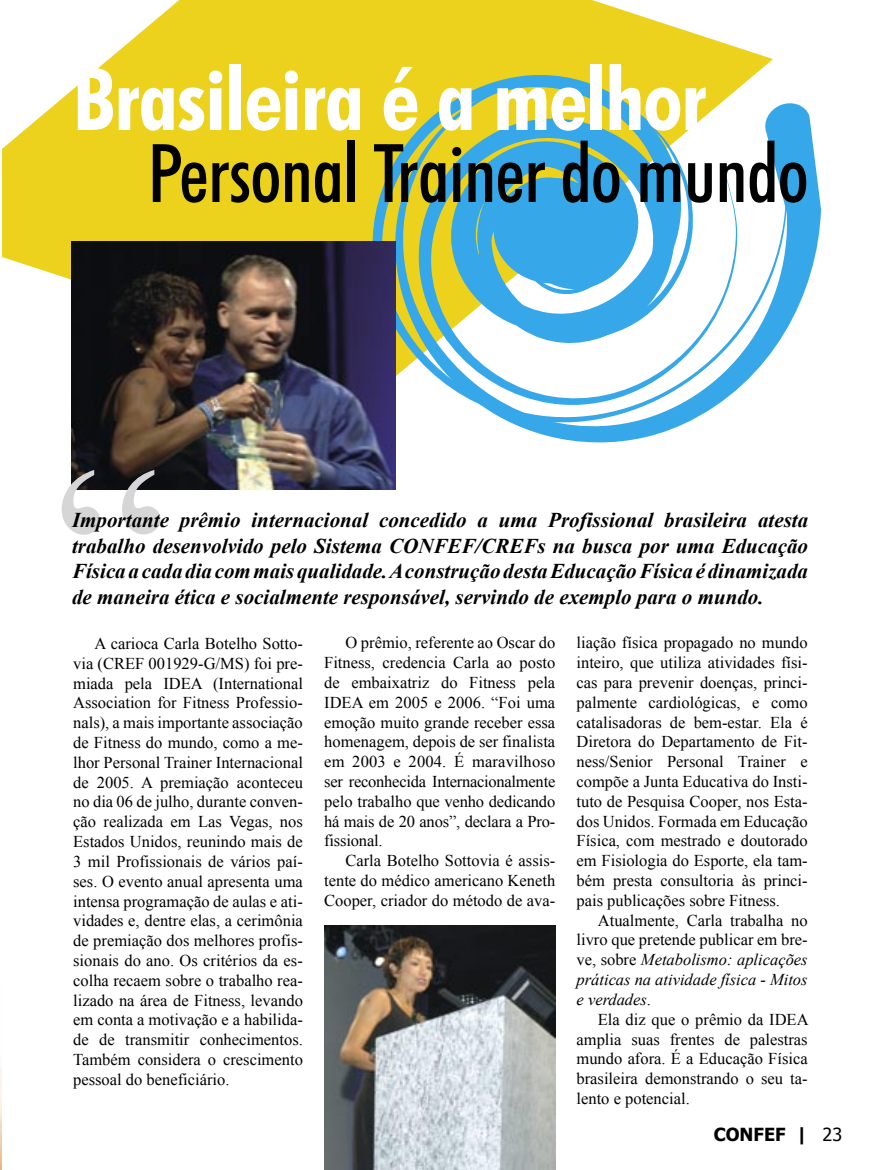
<style>
.page{position:relative;width:872px;height:1170px;background:#fff}
.page>*{position:absolute;margin:0;border:0;box-sizing:border-box;transform-origin:0 0}
.Titulos{font:700 condensed 87px "Futura BT";letter-spacing:-.01em;color:#fff}
.Titulos-2{font:500 condensed 81px "Futura BT";letter-spacing:-.01em;color:#000}
.Olho{font:italic 700 21px/25.5px "Times New Roman";color:#000;text-align:justify}
.t1{font:700 18px "Tahoma";color:#000}
.Texto_Miolo{font:16.5px/19.8px "Times New Roman";color:#000;text-align:justify}
.s1{font-style:italic}
.s2{font-weight:400}
</style>
<div class="page">
<svg style="left:2px;top:0;width:289px;height:417px;fill:#ecd21c"></svg>
<div style="left:291px;top:0;width:25px;height:242px;background:#ecd21c"></div>
<svg style="left:316px;top:0;width:505px;height:293px;fill:#ecd21c"></svg>
<svg style="left:353px;top:49px;width:451px;height:429px"></svg>
<img style="left:72px;top:242px;width:323px;height:247px">
<img style="left:324px;top:925px;width:231px;height:244px">
<img style="left:0;top:1067px;width:1px;height:102px">
<svg style="left:62px;top:470px;width:98px;height:64px"></svg>
<p class="Titulos" style="left:73px;top:46px;width:635px">Brasileira é a melhor</p>
<p class="Titulos-2" style="left:148px;top:124px;width:662px">Personal Trainer do mundo</p>
<p class="Olho" style="left:72px;top:507px;width:737px">Importante prêmio internacional concedido a uma Profissional brasileira atesta trabalho desenvolvido pelo Sistema CONFEF/CREFs na busca por uma Educação Física a cada dia com mais qualidade. A construção desta Educação Física é dinamizada de maneira ética e socialmente responsável, servindo de exemplo para o mundo.</p>
<p class="Texto_Miolo" style="left:73px;top:633px;width:231px;text-indent:21px">A carioca Carla Botelho Sotto&shy;via (CREF 001929-G/MS) foi pre&shy;miada pela IDEA (International Association for Fitness Professio&shy;nals), a mais importante associação de Fitness do mundo, como a me&shy;lhor Personal Trainer Internacional de 2005. A premiação aconteceu no dia 06 de julho, durante conven&shy;ção realizada em Las Vegas, nos Estados Unidos, reunindo mais de 3 mil Profissionais de vários paí&shy;ses. O evento anual apresenta uma intensa programação de aulas e ati&shy;vidades e, dentre elas, a cerimônia de premiação dos melhores profis&shy;sionais do ano. Os critérios da es&shy;colha recaem sobre o trabalho rea&shy;lizado na área de Fitness, levando em conta a motivação e a habilida&shy;de de transmitir conhecimentos.<br>Também considera o crescimento pessoal do beneficiário.</p>
<p class="Texto_Miolo" style="left:324px;top:632px;width:233px;text-indent:21px">O prêmio, referente ao Oscar do Fitness, credencia Carla ao posto de embaixatriz do Fitness pela IDEA em 2005 e 2006. “Foi uma emoção muito grande receber essa homenagem, depois de ser finalista em 2003 e 2004. É maravilhoso ser reconhecida Internacionalmente pelo trabalho que venho dedicando há mais de 20 anos”, declara a Pro&shy;fissional.</p>
<p class="Texto_Miolo" style="left:324px;top:850px;width:233px;text-indent:21px">Carla Botelho Sottovia é assis&shy;tente do médico americano Keneth Cooper, criador do método de ava-</p>
<p class="Texto_Miolo" style="left:576px;top:632px;width:233px">liação física propagado no mundo inteiro, que utiliza atividades físi&shy;cas para prevenir doenças, princi&shy;palmente cardiológicas, e como catalisadoras de bem-estar. Ela é Diretora do Departamento de Fit&shy;ness/Senior Personal Trainer e compõe a Junta Educativa do Insti&shy;tuto de Pesquisa Cooper, nos Esta&shy;dos Unidos. Formada em Educação Física, com mestrado e doutorado em Fisiologia do Esporte, ela tam&shy;bém presta consultoria às princi&shy;pais publicações sobre Fitness.</p>
<p class="Texto_Miolo" style="left:576px;top:909px;width:233px;text-indent:21px">Atualmente, Carla trabalha no livro que pretende publicar em bre&shy;ve, sobre <span class="s1">Metabolismo: aplicações práticas na atividade física - Mitos e verdades</span>.</p>
<p class="Texto_Miolo" style="left:576px;top:1008px;width:233px;text-indent:21px">Ela diz que o prêmio da IDEA amplia suas frentes de palestras mundo afora. É a Educação Física brasileira demonstrando o seu ta&shy;lento e potencial.</p>
<p class="t1" style="left:714px;top:1121px;width:130px">CONFEF | <span class="s2">23</span></p>
</div>
